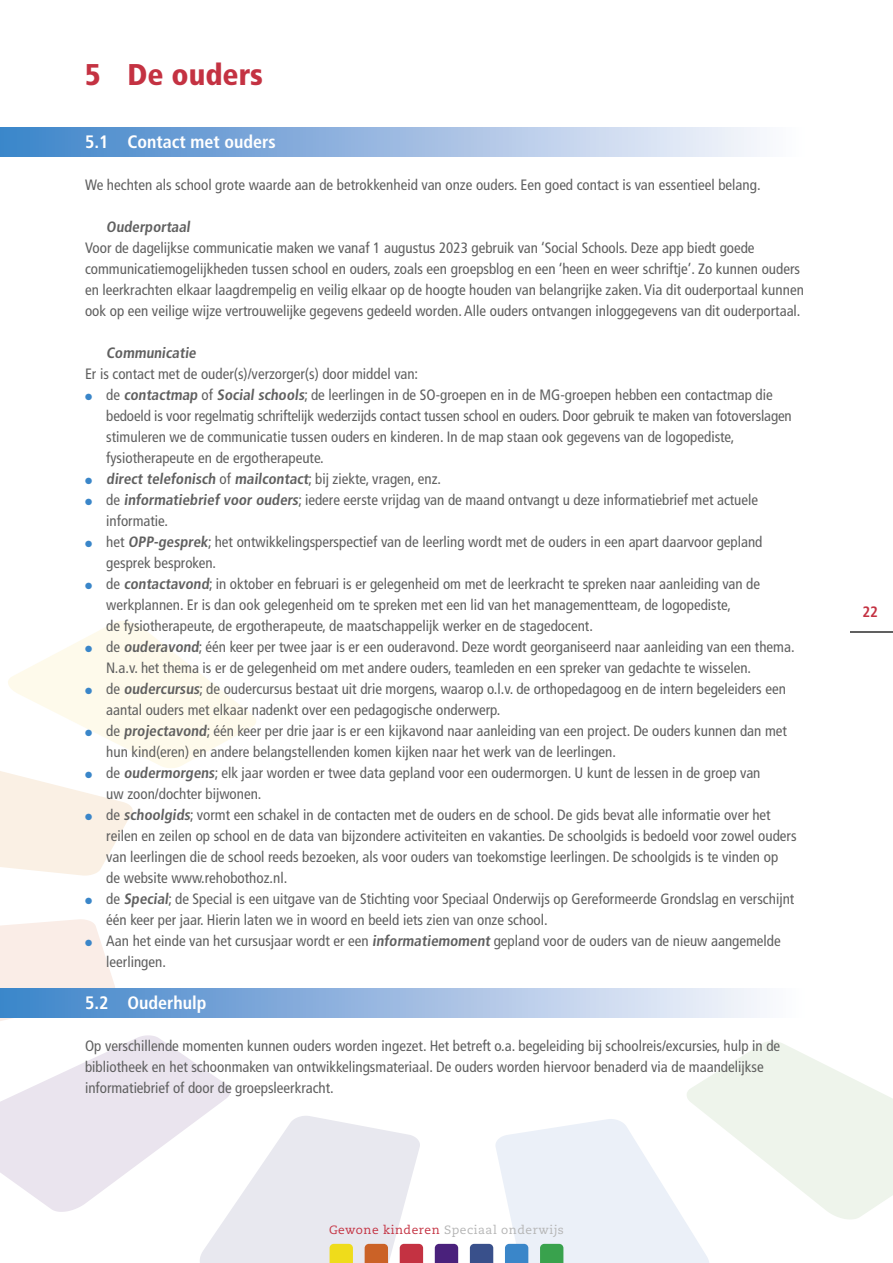
<style>
.page{position:relative;width:893px;height:1263px;background:#fff}
.page>*{position:absolute;margin:0;border:0;box-sizing:border-box;transform-origin:0 0}
.t1{font:900 condensed 30px "Frutiger LT Std";color:#c43242}
.t2{font:700 condensed 18px "Frutiger LT Std";color:#fff}
.t3{font:condensed 15px/21px "Frutiger LT Std";color:#606060}
.t4{font:700 condensed 15px "Frutiger LT Std";color:#606060}
.t5{font:700 condensed 15px "Frutiger LT Std";color:#c43242}
.t6{font:12px "Caecilia LT Pro 55 Roman";letter-spacing:.045em;color:#b5b5b5}
.s1{color:#3a86c9}
.s2{font-weight:700}
.s3{font-weight:400}
.s4{color:#c43242}
</style>
<div class="page">
<svg style="left:0;top:621px;width:256px;height:254px"></svg>
<svg style="left:0;top:919px;width:115px;height:102px"></svg>
<svg style="left:0;top:1035px;width:423px;height:228px"></svg>
<svg style="left:435px;top:1244px;width:23px;height:19px"></svg>
<svg style="left:470px;top:1041px;width:423px;height:222px"></svg>
<hr style="left:850px;top:631px;width:43px;height:1px;background:#606060">
<div style="left:0;top:127px;width:808px;height:30px;background:linear-gradient(to right,#3c81c8,#fffafe)"></div>
<div style="left:0;top:988px;width:808px;height:30px;background:linear-gradient(to right,#3c81c8,#fffafe)"></div>
<h1 class="t1" style="left:85px;top:57px;width:179px">5 De ouders</h1>
<p class="t2" style="left:85px;top:131px;width:192px">5.1 Contact met ouders</p>
<p class="t3" style="left:85px;top:174px;width:677px">We hechten als school grote waarde aan de betrokkenheid van onze ouders. Een goed contact is van essentieel belang.</p>
<p class="t4" style="left:106px;top:218px;width:88px">Ouderportaal</p>
<p class="t3" style="left:85px;top:237px;width:720px">Voor de dagelijkse communicatie maken we vanaf 1 augustus 2023 gebruik van ‘Social Schools. Deze app biedt goede communicatiemogelijkheden tussen school en ouders, zoals een groepsblog en een ‘heen en weer schriftje’. Zo kunnen ouders en leerkrachten elkaar laagdrempelig en veilig elkaar op de hoogte houden van belangrijke zaken. Via dit ouderportaal kunnen ook op een veilige wijze vertrouwelijke gegevens gedeeld worden. Alle ouders ontvangen inloggegevens van dit ouderportaal.</p>
<p class="t4" style="left:106px;top:344px;width:93px">Communicatie</p>
<p class="t3" style="left:85px;top:363px;width:335px">Er is contact met de ouder(s)/verzorger(s) door middel van:</p>
<p class="t3" style="left:106px;top:384px;width:687px;text-indent:-21px"><span class="s1">●</span> de <span class="s2">contactmap</span> of <span class="s2">Social schools</span>; de leerlingen in de SO-groepen en in de MG-groepen hebben een contactmap die bedoeld is voor regelmatig schriftelijk wederzijds contact tussen school en ouders. Door gebruik te maken van fotoverslagen stimuleren we de communicatie tussen ouders en kinderen. In de map staan ook gegevens van de logopediste, fysiotherapeute en de ergotherapeute.</p>
<p class="t4" style="left:85px;top:470px;width:358px"><span class="s1">●</span> direct telefonisch <span class="s3">of</span> mailcontact<span class="s3">; bij ziekte, vragen, enz.</span></p>
<p class="t3" style="left:106px;top:489px;width:653px;text-indent:-21px"><span class="s1">●</span> de <span class="s2">informatiebrief voor ouders</span>; iedere eerste vrijdag van de maand ontvangt u deze informatiebrief met actuele informatie.</p>
<p class="t3" style="left:106px;top:531px;width:658px;text-indent:-21px"><span class="s1">●</span> het <span class="s2">OPP-gesprek</span>; het ontwikkelingsperspectief van de leerling wordt met de ouders in een apart daarvoor gepland gesprek besproken.</p>
<p class="t3" style="left:106px;top:573px;width:655px;text-indent:-21px"><span class="s1">●</span> de <span class="s2">contactavond</span>; in oktober en februari is er gelegenheid om met de leerkracht te spreken naar aanleiding van de werkplannen. Er is dan ook gelegenheid om te spreken met een lid van het managementteam, de logopediste,<br>de fysiotherapeute, de ergotherapeute, de maatschappelijk werker en de stagedocent.</p>
<p class="t3" style="left:106px;top:636px;width:690px;text-indent:-21px"><span class="s1">●</span> de <span class="s2">ouderavond</span>; één keer per twee jaar is er een ouderavond. Deze wordt georganiseerd naar aanleiding van een thema.<br>N.a.v. het thema is er de gelegenheid om met andere ouders, teamleden en een spreker van gedachte te wisselen.</p>
<p class="t3" style="left:106px;top:678px;width:681px;text-indent:-21px"><span class="s1">●</span> de <span class="s2">oudercursus</span>; de oudercursus bestaat uit drie morgens, waarop o.l.v. de orthopedagoog en de intern begeleiders een aantal ouders met elkaar nadenkt over een pedagogische onderwerp.</p>
<p class="t3" style="left:106px;top:720px;width:682px;text-indent:-21px"><span class="s1">●</span> de <span class="s2">projectavond</span>; één keer per drie jaar is er een kijkavond naar aanleiding van een project. De ouders kunnen dan met hun kind(eren) en andere belangstellenden komen kijken naar het werk van de leerlingen.</p>
<p class="t3" style="left:106px;top:762px;width:656px;text-indent:-21px"><span class="s1">●</span> de <span class="s2">oudermorgens</span>; elk jaar worden er twee data gepland voor een oudermorgen. U kunt de lessen in de groep van uw zoon/dochter bijwonen.</p>
<p class="t3" style="left:106px;top:804px;width:692px;text-indent:-21px"><span class="s1">●</span> de <span class="s2">schoolgids</span>; vormt een schakel in de contacten met de ouders en de school. De gids bevat alle informatie over het reilen en zeilen op school en de data van bijzondere activiteiten en vakanties. De schoolgids is bedoeld voor zowel ouders van leerlingen die de school reeds bezoeken, als voor ouders van toekomstige leerlingen. De schoolgids is te vinden op<br>de website www.rehobothoz.nl.</p>
<p class="t3" style="left:106px;top:888px;width:689px;text-indent:-21px"><span class="s1">●</span> de <span class="s2">Special</span>; de Special is een uitgave van de Stichting voor Speciaal Onderwijs op Gereformeerde Grondslag en verschijnt één keer per jaar. Hierin laten we in woord en beeld iets zien van onze school.</p>
<p class="t3" style="left:106px;top:930px;width:676px;text-indent:-21px"><span class="s1">●</span> Aan het einde van het cursusjaar wordt er een <span class="s2">informatiemoment</span> gepland voor de ouders van de nieuw aangemelde leerlingen.</p>
<p class="t2" style="left:85px;top:992px;width:123px">5.2 Ouderhulp</p>
<p class="t3" style="left:85px;top:1035px;width:697px">Op verschillende momenten kunnen ouders worden ingezet. Het betreft o.a. begeleiding bij schoolreis/excursies, hulp in de bibliotheek en het schoonmaken van ontwikkelingsmateriaal. De ouders worden hiervoor benaderd via de maandelijkse informatiebrief of door de groepsleerkracht.</p>
<p class="t6" style="left:329px;top:1221px;width:236px"><span class="s4">Gewone kinderen</span> Speciaal onderwijs</p>
<p class="t5" style="left:862px;top:603px;width:17px">22</p>
</div>
